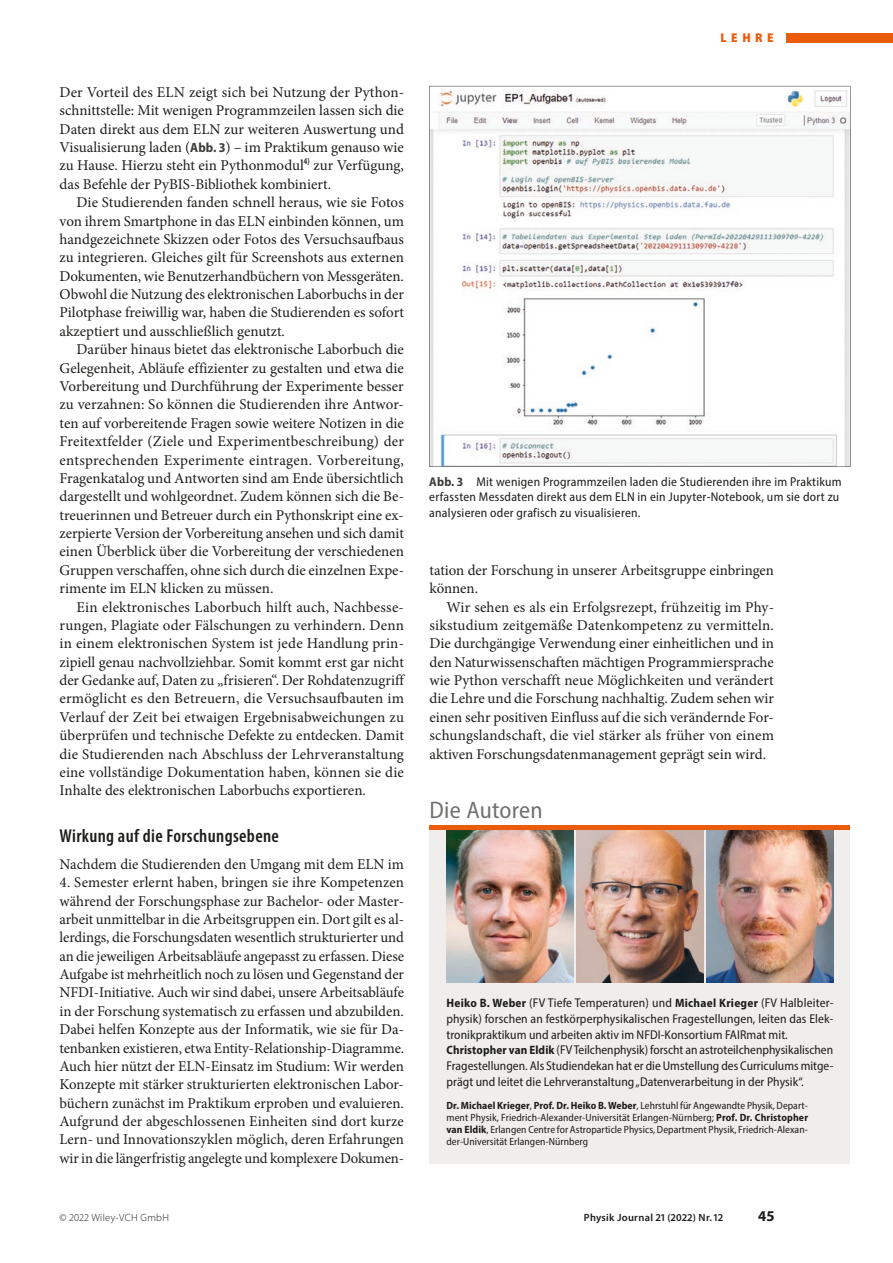
<style>
.page{position:relative;width:893px;height:1263px;background:#fff}
.page>*{position:absolute;margin:0;border:0;box-sizing:border-box;transform-origin:0 0}
.t1{font:semi-condensed 24px "Myriad Pro";letter-spacing:.01em;color:#70706f}
.t2{font:600 condensed 18.75px "Myriad Pro";letter-spacing:.02em;color:#1d1d1b}
.t3{font:15px/18.3px "Minion Pro";color:#1d1d1b;text-align:justify}
.t4{font:700 15px "Myriad Pro";color:#1d1d1b}
.t5{font:semi-condensed 12.75px/15.8px "Myriad Pro";letter-spacing:.005em;color:#1d1d1b}
.t6{font:900 semi-condensed 12.75px "Myriad Pro";letter-spacing:.36em;color:#ea5b0c}
.t7{font:semi-condensed 10.5px/12px "Myriad Pro";letter-spacing:.005em;color:#1d1d1b;text-align:justify}
.t8{font:600 10.5px "Myriad Pro";letter-spacing:.03em;color:#1d1d1b}
.t9{font:300 10.5px "Myriad Pro";letter-spacing:.03em;color:#1d1d1b}
.s1{font-family:"Myriad Pro";font-weight:700;font-stretch:semi-condensed;font-size:13.5px;color:#3d3d3c}
.s2{font-weight:700;color:#3d3d3c}
.s3{font-weight:700;font-size:12.15px}
.s4{font-weight:700}
</style>
<div class="page">
<div style="left:787px;top:33px;width:106px;height:9px;background:#ea5b0c"></div>
<svg style="left:429px;top:86px;width:421px;height:381px"></svg>
<div style="left:429px;top:826px;width:421px;height:337px;background:#efeeec"></div>
<img style="left:446px;top:829px;width:128px;height:153px">
<img style="left:706px;top:829px;width:128px;height:153px">
<img style="left:576px;top:829px;width:128px;height:153px">
<hr style="left:429px;top:825px;width:421px;height:4px;background:#ea5b0c">
<p class="t3" style="left:60px;top:83px;width:346px">Der Vorteil des ELN zeigt sich bei Nutzung der Python&shy;schnittstelle: Mit wenigen Programmzeilen lassen sich die Daten direkt aus dem ELN zur weiteren Auswertung und Visualisierung laden (<span class="s1">Abb. 3</span>) – im Praktikum genauso wie zu Hause. Hierzu steht ein Pythonmodul<sup>4)</sup> zur Verfügung, das Befehle der PyBIS-Bibliothek kombiniert.</p>
<p class="t3" style="left:60px;top:193px;width:346px;text-indent:17px">Die Studierenden fanden schnell heraus, wie sie Fotos von ihrem Smartphone in das ELN einbinden können, um handgezeichnete Skizzen oder Fotos des Versuchsaufbaus zu integrieren. Gleiches gilt für Screenshots aus externen Dokumenten, wie Benutzerhandbüchern von Messgeräten.<br>Obwohl die Nutzung des elektronischen Laborbuchs in der Pilotphase freiwillig war, haben die Studierenden es sofort akzeptiert und ausschließlich genutzt.</p>
<p class="t3" style="left:60px;top:340px;width:346px;text-indent:17px">Darüber hinaus bietet das elektronische Laborbuch die Gelegenheit, Abläufe effizienter zu gestalten und etwa die Vorbereitung und Durchführung der Experimente besser zu verzahnen: So können die Studierenden ihre Antwor&shy;ten auf vorbereitende Fragen sowie weitere Notizen in die Freitextfelder (Ziele und Experimentbeschreibung) der entsprechenden Experimente eintragen. Vorbereitung, Fragenkatalog und Antworten sind am Ende übersichtlich dargestellt und wohlgeordnet. Zudem können sich die Be&shy;treuerinnen und Betreuer durch ein Pythonskript eine ex&shy;zerpierte Version der Vorbereitung ansehen und sich damit einen Überblick über die Vorbereitung der verschiedenen Gruppen verschaffen, ohne sich durch die einzelnen Expe&shy;rimente im ELN klicken zu müssen.</p>
<p class="t3" style="left:60px;top:598px;width:346px;text-indent:17px">Ein elektronisches Laborbuch hilft auch, Nachbesse&shy;rungen, Plagiate oder Fälschungen zu verhindern. Denn in einem elektronischen System ist jede Handlung prin&shy;zipiell genau nachvollziehbar. Somit kommt erst gar nicht der Gedanke auf, Daten zu „frisieren“. Der Rohdaten zugriff ermöglicht es den Betreuern, die Versuchsaufbauten im Verlauf der Zeit bei etwaigen Ergebnisabweichungen zu überprüfen und technische Defekte zu entdecken. Damit die Studierenden nach Abschluss der Lehrveranstaltung eine vollständige Dokumentation haben, können sie die Inhalte des elektronischen Laborbuchs exportieren.</p>
<p class="t2" style="left:60px;top:824px;width:221px">Wirkung auf die Forschungsebene</p>
<p class="t3" style="left:60px;top:855px;width:346px">Nachdem die Studierenden den Umgang mit dem ELN im</p>
<p class="t3" style="left:60px;top:873px;width:346px">4. Semester erlernt haben, bringen sie ihre Kompetenzen während der Forschungsphase zur Bachelor- oder Master&shy;arbeit unmittelbar in die Arbeitsgruppen ein. Dort gilt es al&shy;lerdings, die Forschungsdaten wesentlich strukturierter und an die jeweiligen Arbeitsabläufe angepasst zu erfassen. Diese Aufgabe ist mehrheitlich noch zu lösen und Gegenstand der NFDI-Initiative. Auch wir sind dabei, unsere Arbeitsabläufe in der Forschung systematisch zu erfassen und abzubilden.<br>Dabei helfen Konzepte aus der Informatik, wie sie für Da&shy;tenbanken existieren, etwa Entity-Relationship-Diagramme.<br>Auch hier nützt der ELN-Einsatz im Studium: Wir werden Konzepte mit stärker strukturierten elektronischen Labor&shy;büchern zunächst im Praktikum erproben und evaluieren.<br>Aufgrund der abgeschlossenen Einheiten sind dort kurze Lern- und Innovationszyklen möglich, deren Erfahrungen wir in die längerfristig angelegte und komplexere Dokumen-</p>
<p class="t6" style="left:720px;top:30px;width:55px">LEHRE</p>
<p class="t5" style="left:429px;top:473px;width:414px"><span class="s2">Abb. 3</span> Mit wenigen Programmzeilen laden die Studierenden ihre im Praktikum erfassten Messdaten direkt aus dem ELN in ein Jupyter-Notebook, um sie dort zu analysieren oder grafisch zu visualisieren.</p>
<p class="t3" style="left:429px;top:561px;width:346px">tation der Forschung in unserer Arbeitsgruppe einbringen können.</p>
<p class="t3" style="left:429px;top:598px;width:346px;text-indent:17px">Wir sehen es als ein Erfolgsrezept, frühzeitig im Phy&shy;sikstudium zeitgemäße Datenkompetenz zu vermitteln.<br>Die durchgängige Verwendung einer einheitlichen und in den Naturwissenschaften mächtigen Programmiersprache wie Python verschafft neue Möglichkeiten und verändert die Lehre und die Forschung nachhaltig. Zudem sehen wir einen sehr positiven Einfluss auf die sich verändernde For&shy;schungslandschaft, die viel stärker als früher von einem aktiven Forschungsdatenmanagement geprägt sein wird.</p>
<h1 class="t1" style="left:429px;top:795px;width:115px">Die Autoren</h1>
<p class="t5" style="left:446px;top:995px;width:389px"><span class="s3">Heiko B. Weber</span> (FV Tiefe Temperaturen) und <span class="s3">Michael Krieger</span> (FV Halbleiter&shy;physik) forschen an festkörperphysikalischen Fragestellungen, leiten das Elek&shy;tronikpraktikum und arbeiten aktiv im NFDI-Konsortium FAIRmat mit.<br><span class="s3">Christopher van Eldik</span> (FV Teilchenphysik) forscht an astroteilchenphysikalischen Fragestellungen. Als Studiendekan hat er die Umstellung des Curriculums mitge&shy;prägt und leitet die Lehrveranstaltung „Datenverarbeitung in der Physik“.</p>
<p class="t7" style="left:446px;top:1099px;width:363px"><span class="s4">Dr. Michael Krieger</span>, <span class="s4">Prof. Dr. Heiko B. Weber</span>, Lehrstuhl für Angewandte Physik, Depart&shy;ment Physik, Friedrich-Alexander-Universität Erlangen-Nürnberg; <span class="s4">Prof. Dr. Christopher van Eldik</span>, Erlangen Centre for Astroparticle Physics, Department Physik, Friedrich-Alexan&shy;der-Universität Erlangen-Nürnberg</p>
<p class="t9" style="left:60px;top:1211px;width:111px">© 2022 Wiley-VCH GmbH</p>
<p class="t8" style="left:584px;top:1211px;width:141px">Physik Journal 21 (2022) Nr. 12</p>
<p class="t4" style="left:758px;top:1206px;width:18px">45</p>
</div>
